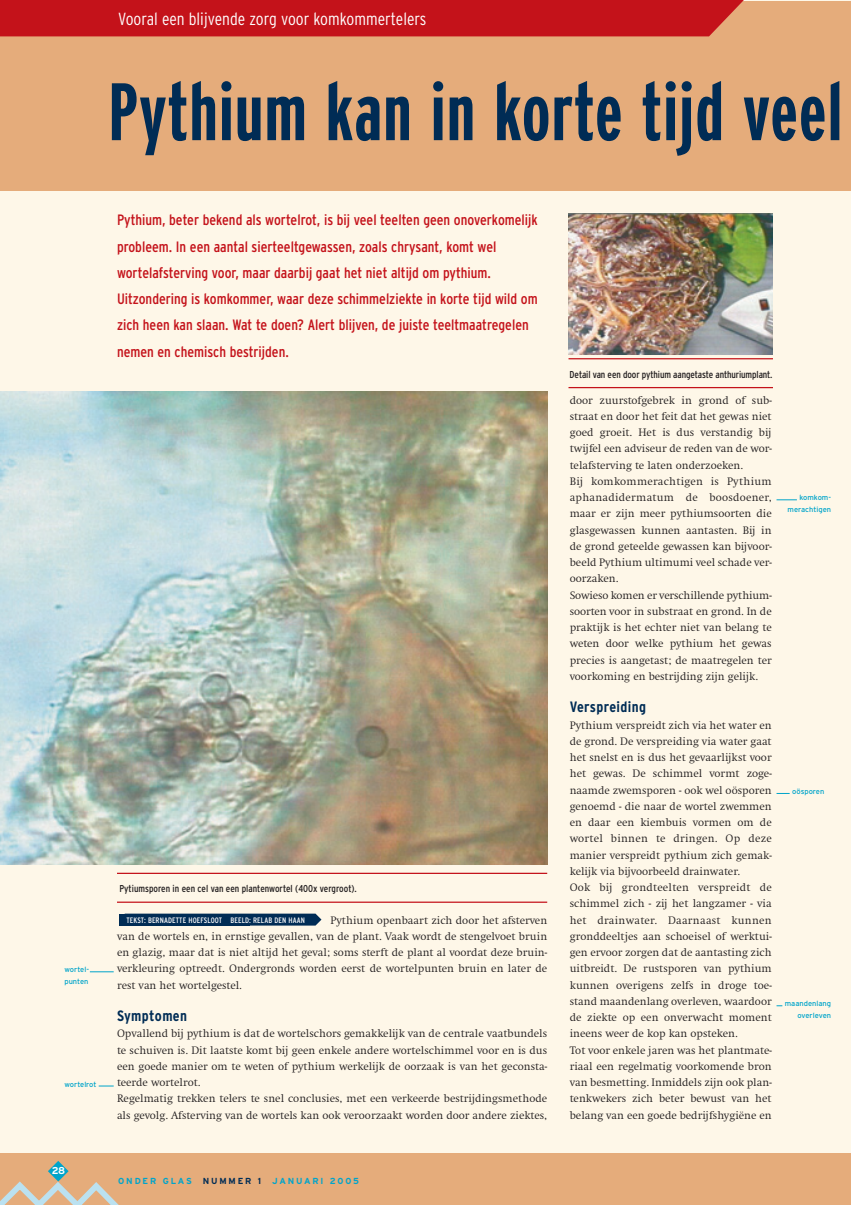
<style>
.page{position:relative;width:851px;height:1205px;background:#fff}
.page>*{position:absolute;margin:0;border:0;box-sizing:border-box;transform-origin:0 0}
.t1{font:700 extra-condensed 81.25px "Interstate";letter-spacing:.015em;color:#002c55}
.t2{font:300 condensed 17.5px "Interstate";color:#fff}
.t3{font:condensed 15px/26.2px "Interstate";color:#c4121a}
.t4{font:700 condensed 15px "Interstate";letter-spacing:.025em;color:#002c55}
.t5{font:300 11.25px/16.2px "Swift";color:#231f20}
.t6{font:condensed 10px "Interstate";letter-spacing:-.01em;color:#231f20}
.t7{font:700 10px "Interstate";color:#fff}
.t8{font:700 8.75px "Interstate";letter-spacing:.205em;color:#00a4ca}
.t9{font:700 8.75px "Interstate";letter-spacing:.205em;color:#002c55}
.t10{font:condensed 7.88px "Interstate";letter-spacing:.015em;color:#fff}
.t11{font:7.5px/11.2px "Interstate";color:#00a4ca;text-align:right}
</style>
<div class="page">
<div style="left:0;top:1px;width:850px;height:1204px;background:#fef7e8"></div>
<div style="left:0;top:1px;width:850px;height:189px;background:#e5ac7b"></div>
<div style="left:0;top:1153px;width:850px;height:52px;background:#e5ac7b"></div>
<svg style="left:0;top:1161px;width:119px;height:44px"></svg>
<hr style="left:117px;top:873px;width:430px;height:1px;background:#c4121a">
<hr style="left:117px;top:901px;width:430px;height:2px;background:#c4121a">
<div style="left:0;top:1px;width:743px;height:35px;background:#c4121a"></div>
<img style="left:0;top:392px;width:547px;height:473px">
<img style="left:569px;top:214px;width:203px;height:140px">
<svg style="left:250px;top:913px;width:71px;height:12px"></svg>
<div style="left:119px;top:913px;width:131px;height:12px;background:#002c55"></div>
<hr style="left:568px;top:358px;width:204px;height:1px;background:#c4121a">
<hr style="left:568px;top:387px;width:204px;height:1px;background:#c4121a">
<svg style="left:776px;top:499px;width:20px;height:1px"></svg>
<svg style="left:776px;top:793px;width:13px;height:1px"></svg>
<svg style="left:90px;top:971px;width:24px;height:1px"></svg>
<svg style="left:99px;top:1085px;width:15px;height:1px"></svg>
<h2 class="t2" style="left:118px;top:12px;width:310px">Vooral een blijvende zorg voor komkommertelers</h2>
<h1 class="t1" style="left:108px;top:82px;width:735px">Pythium kan in korte tijd veel</h1>
<p class="t3" style="left:117px;top:208px;width:422px">Pythium, beter bekend als wortelrot, is bij veel teelten geen onoverkomelijk probleem. In een aantal sierteeltgewassen, zoals chrysant, komt wel wortelafsterving voor, maar daarbij gaat het niet altijd om pythium.<br>Uitzondering is komkommer, waar deze schimmelziekte in korte tijd wild om zich heen kan slaan. Wat te doen? Alert blijven, de juiste teeltmaatregelen nemen en chemisch bestrijden.</p>
<p class="t11" style="left:64px;top:965px;width:26px;text-align:left">wortel&shy;punten</p>
<p class="t11" style="left:64px;top:1079px;width:34px">wortelrot</p>
<p class="t7" style="left:52px;top:1167px;width:15px">28</p>
<p class="t6" style="left:119px;top:885px;width:239px">Pytiumsporen in een cel van een plantenwortel (400x vergroot).</p>
<p class="t5" style="left:117px;top:913px;width:431px;text-align:justify;text-indent:213px">Pythium openbaart zich door het afsterven van de wortels en, in ernstige gevallen, van de plant. Vaak wordt de stengelvoet bruin en glazig, maar dat is niet altijd het geval; soms sterft de plant al voordat deze bruin&shy;verkleuring optreedt. Ondergronds worden eerst de wortelpunten bruin en later de rest van het wortelgestel.</p>
<h3 class="t4" style="left:117px;top:1010px;width:72px">Symptomen</h3>
<p class="t5" style="left:117px;top:1026px;width:431px">Opvallend bij pythium is dat de wortelschors gemakkelijk van de centrale vaatbundels te schuiven is. Dit laatste komt bij geen enkele andere wortelschimmel voor en is dus een goede manier om te weten of pythium werkelijk de oorzaak is van het geconsta&shy;teerde wortelrot.<br>Regelmatig trekken telers te snel conclusies, met een verkeerde bestrijdingsmethode als gevolg. Afsterving van de wortels kan ook veroorzaakt worden door andere ziektes,</p>
<p class="t10" style="left:126px;top:917px;width:180px">TEKST: BERNADETTE HOEFSLOOT BEELD: RELAB DEN HAAN</p>
<p class="t8" style="left:118px;top:1177px;width:75px">ONDER GLAS</p>
<p class="t9" style="left:203px;top:1177px;width:60px">NUMMER 1</p>
<p class="t8" style="left:272px;top:1177px;width:88px">JANUARI 2005</p>
<p class="t6" style="left:569px;top:370px;width:204px">Detail van een door pythium aangetaste anthuriumplant.</p>
<p class="t5" style="left:569px;top:393px;width:203px">door zuurstofgebrek in grond of sub&shy;straat en door het feit dat het gewas niet goed groeit. Het is dus verstandig bij twijfel een adviseur de reden van de wor&shy;telafsterving te laten onderzoeken.<br>Bij komkommerachtigen is Pythium aphanadidermatum de boosdoener, maar er zijn meer pythiumsoorten die glasgewassen kunnen aantasten. Bij in de grond geteelde gewassen kan bijvoor&shy;beeld Pythium ultimumi veel schade ver&shy;oorzaken.<br>Sowieso komen er verschillende pythium&shy;soorten voor in substraat en grond. In de praktijk is het echter niet van belang te weten door welke pythium het gewas precies is aangetast; de maatregelen ter voorkoming en bestrijding zijn gelijk.</p>
<h3 class="t4" style="left:569px;top:701px;width:78px">Verspreiding</h3>
<p class="t5" style="left:569px;top:718px;width:203px">Pythium verspreidt zich via het water en de grond. De verspreiding via water gaat het snelst en is dus het gevaarlijkst voor het gewas. De schimmel vormt zoge&shy;naamde zwemsporen - ook wel oösporen genoemd - die naar de wortel zwemmen en daar een kiembuis vormen om de wortel binnen te dringen. Op deze manier verspreidt pythium zich gemak&shy;kelijk via bijvoorbeeld drainwater.<br>Ook bij grondteelten verspreidt de schimmel zich - zij het langzamer - via het drainwater. Daarnaast kunnen gronddeeltjes aan schoeisel of werktui&shy;gen ervoor zorgen dat de aantasting zich uitbreidt. De rustsporen van pythium kunnen overigens zelfs in droge toe&shy;stand maandenlang overleven, waardoor de ziekte op een onverwacht moment ineens weer de kop kan opsteken.<br>Tot voor enkele jaren was het plantmate&shy;riaal een regelmatig voorkomende bron van besmetting. Inmiddels zijn ook plan&shy;tenkwekers zich beter bewust van het belang van een goede bedrijfshygiëne en</p>
<p class="t11" style="left:787px;top:493px;width:45px">komkom&shy;merachtigen</p>
<p class="t11" style="left:792px;top:786px;width:34px">oösporen</p>
<p class="t11" style="left:784px;top:999px;width:48px">maandenlang overleven</p>
</div>
